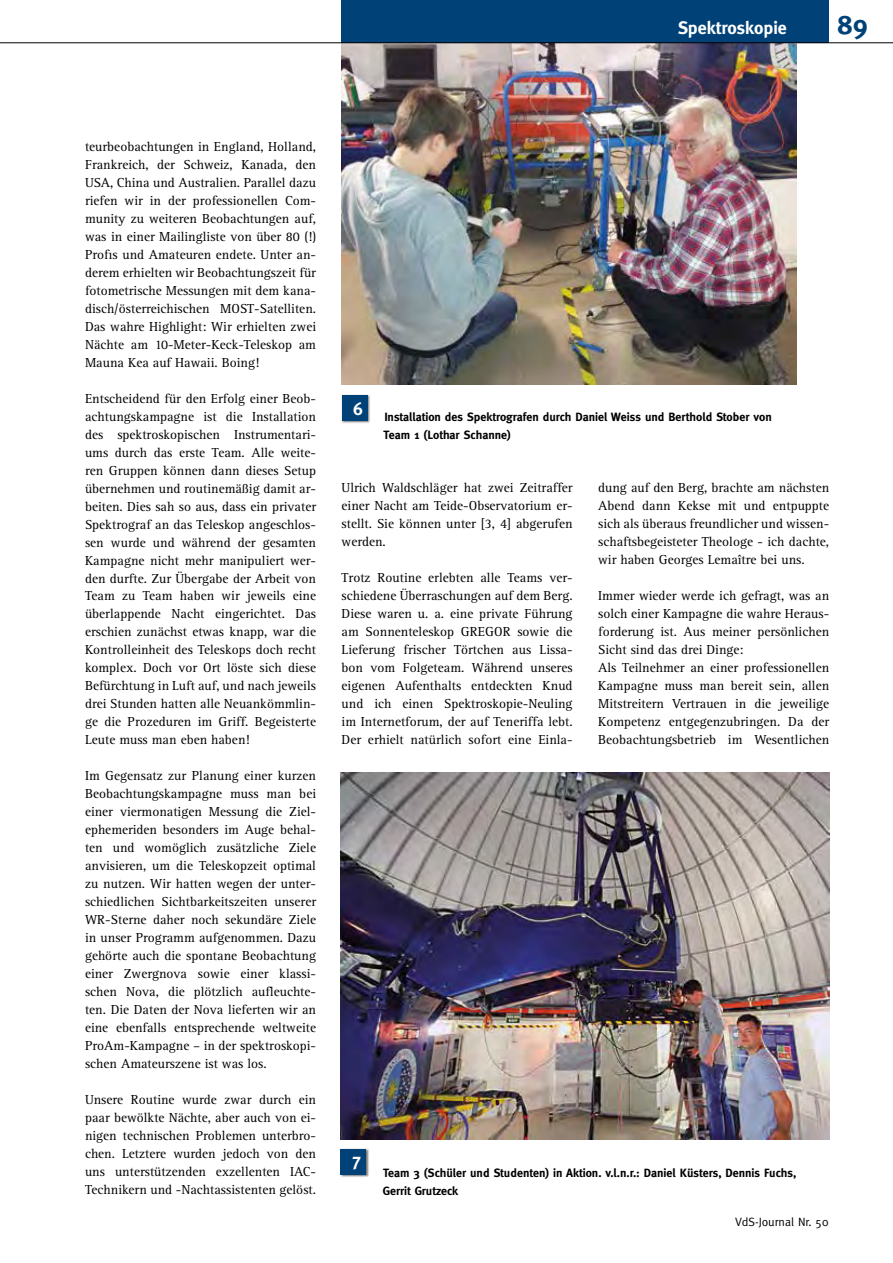
<style>
.page{position:relative;width:893px;height:1263px;background:#fff}
.page>*{position:absolute;margin:0;border:0;box-sizing:border-box;transform-origin:0 0}
.t1{font:700 27px "Meta";color:#004177}
.t2{font:700 18px "Meta";color:#fff}
.t3{font:13.5px/18px "Rotis Serif";color:#000;text-align:justify}
.t4{font:700 12px/18px "Meta";color:#000}
.t5{font:12px "Meta";color:#000}
</style>
<div class="page">
<div style="left:342px;top:0;width:487px;height:43px;background:#004177"></div>
<img style="left:342px;top:44px;width:454px;height:340px">
<img style="left:341px;top:773px;width:489px;height:366px">
<hr style="left:0;top:43px;width:893px;height:1px;background:#000">
<div style="left:341px;top:394px;width:29px;height:30px;background:#000;opacity:.55"></div>
<div style="left:342px;top:395px;width:25px;height:26px;background:#004177"></div>
<div style="left:340px;top:1148px;width:29px;height:30px;background:#000;opacity:.55"></div>
<div style="left:340px;top:1149px;width:26px;height:25px;background:#004177"></div>
<p class="t2" style="left:678px;top:18px;width:110px">Spektroskopie</p>
<p class="t1" style="left:838px;top:9px;width:31px">89</p>
<p class="t3" style="left:85px;top:137px;width:233px">teurbeobachtungen in England, Holland, Frankreich, der Schweiz, Kanada, den USA, China und Australien. Parallel dazu riefen wir in der professionellen Com&shy;munity zu weiteren Beobachtungen auf, was in einer Mailingliste von über 80 (!)<br>Profis und Amateuren endete. Unter an&shy;derem erhielten wir Beobachtungszeit für fotometrische Messungen mit dem kana&shy;disch/österreichischen MOST-Satelliten.<br>Das wahre Highlight: Wir erhielten zwei Nächte am 10-Meter-Keck-Teleskop am Mauna Kea auf Hawaii. Boing!</p>
<p class="t3" style="left:85px;top:389px;width:233px">Entscheidend für den Erfolg einer Beob&shy;achtungskampagne ist die Installation des spektroskopischen Instrumentari&shy;ums durch das erste Team. Alle weite&shy;ren Gruppen können dann dieses Setup übernehmen und routinemäßig damit ar&shy;beiten. Dies sah so aus, dass ein privater Spektrograf an das Teleskop angeschlos&shy;sen wurde und während der gesamten Kampagne nicht mehr manipuliert wer&shy;den durfte. Zur Übergabe der Arbeit von Team zu Team haben wir jeweils eine überlappende Nacht eingerichtet. Das erschien zunächst etwas knapp, war die Kontrolleinheit des Teleskops doch recht komplex. Doch vor Ort löste sich diese Befürchtung in Luft auf, und nach jeweils drei Stunden hatten alle Neuankömmlin&shy;ge die Prozeduren im Griff. Begeisterte Leute muss man eben haben!</p>
<p class="t3" style="left:85px;top:767px;width:233px">Im Gegensatz zur Planung einer kurzen Beobachtungskampagne muss man bei einer viermonatigen Messung die Ziel&shy;ephemeriden besonders im Auge behal&shy;ten und womöglich zusätzliche Ziele anvisieren, um die Teleskopzeit optimal zu nutzen. Wir hatten wegen der unter&shy;schiedlichen Sichtbarkeitszeiten unserer WR-Sterne daher noch sekundäre Ziele in unser Programm aufgenommen. Dazu gehörte auch die spontane Beobachtung einer Zwergnova sowie einer klassi&shy;schen Nova, die plötzlich aufleuchte&shy;ten. Die Daten der Nova lieferten wir an eine ebenfalls entsprechende weltweite ProAm-Kampagne – in der spektroskopi&shy;schen Amateurszene ist was los.</p>
<p class="t3" style="left:85px;top:1091px;width:233px">Unsere Routine wurde zwar durch ein paar bewölkte Nächte, aber auch von ei&shy;nigen technischen Problemen unterbro&shy;chen. Letztere wurden jedoch von den uns unterstützenden exzellenten IAC-Technikern und -Nachtassistenten gelöst.</p>
<p class="t2" style="left:353px;top:398px;width:11px">6</p>
<p class="t4" style="left:384px;top:407px;width:390px">Installation des Spektrografen durch Daniel Weiss und Berthold Stober von<br>Team 1 (Lothar Schanne)</p>
<p class="t3" style="left:342px;top:479px;width:233px">Ulrich Waldschläger hat zwei Zeitraffer einer Nacht am Teide-Observatorium er&shy;stellt. Sie können unter [3, 4] abgerufen werden.</p>
<p class="t3" style="left:342px;top:569px;width:233px">Trotz Routine erlebten alle Teams ver&shy;schiedene Überraschungen auf dem Berg.<br>Diese waren u. a. eine private Führung am Sonnenteleskop GREGOR sowie die Lieferung frischer Törtchen aus Lissa&shy;bon vom Folgeteam. Während unseres eigenen Aufenthalts entdeckten Knud und ich einen Spektroskopie-Neuling im Internetforum, der auf Teneriffa lebt.<br>Der erhielt natürlich sofort eine Einla-</p>
<p class="t3" style="left:598px;top:479px;width:233px">dung auf den Berg, brachte am nächsten Abend dann Kekse mit und entpuppte sich als überaus freundlicher und wissen&shy;schaftsbegeisteter Theologe - ich dachte, wir haben Georges Lemaître bei uns.</p>
<p class="t3" style="left:598px;top:587px;width:233px;text-align:left">Immer wieder werde ich gefragt, was an solch einer Kampagne die wahre Heraus&shy;forderung ist. Aus meiner persönlichen Sicht sind das drei Dinge:<br>Als Teilnehmer an einer professionellen Kampagne muss man bereit sein, allen Mitstreitern Vertrauen in die jeweilige Kompetenz entgegenzubringen. Da der Beobachtungsbetrieb im Wesentlichen</p>
<p class="t2" style="left:352px;top:1149px;width:11px">7</p>
<p class="t4" style="left:383px;top:1163px;width:415px">Team 3 (Schüler und Studenten) in Aktion. v.l.n.r.: Daniel Küsters, Dennis Fuchs,<br>Gerrit Grutzeck</p>
<p class="t5" style="left:735px;top:1214px;width:95px">VdS-Journal Nr. 50</p>
</div>
